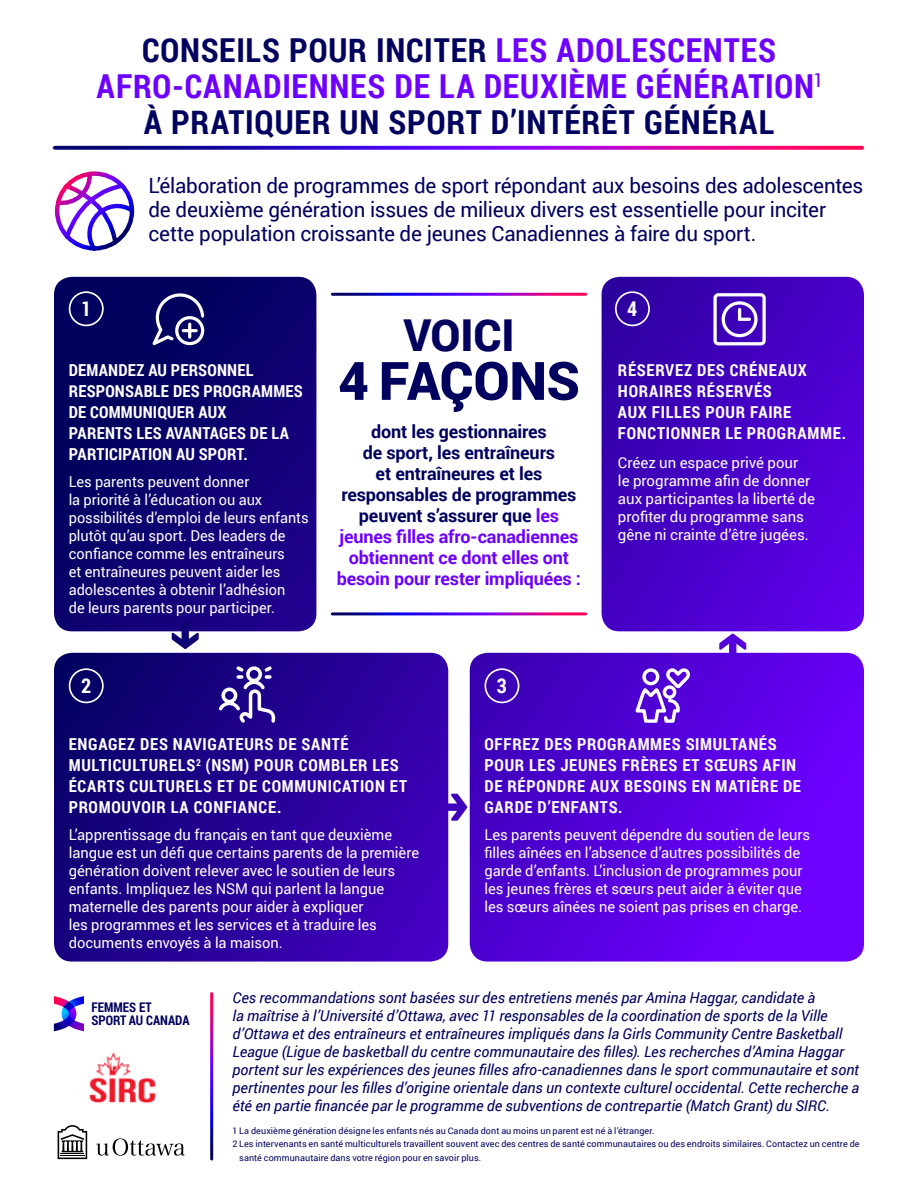
<style>
.page{position:relative;width:918px;height:1188px;background:#fff}
.page>*{position:absolute;margin:0;border:0;box-sizing:border-box;transform-origin:0 0}
.t1{font:900 53.1px "Roboto";letter-spacing:-.01em;color:#01015e}
.t2{font:900 43.95px "Roboto";letter-spacing:-.005em;color:#01015e}
.t3{font:700 33px/36px "Roboto Condensed";letter-spacing:.025em;color:#6d00ff;text-align:center}
.t4{font:21px/24px "Roboto";letter-spacing:-.01em;color:#01015e}
.t5{font:700 20.4px "Roboto Condensed";color:#fff}
.t6{font:700 18px/21px "Roboto";letter-spacing:-.01em;color:#01015e;text-align:center}
.t7{font:700 16.5px/21px "Roboto Condensed";letter-spacing:.04em;color:#fff}
.t8{font:700 16.5px/21px "Roboto Condensed";letter-spacing:.01em;color:#fff}
.t9{font:15px/18px "Roboto";letter-spacing:-.005em;color:#fff}
.t10{font:italic 15px/18px "Roboto";color:#01015e}
.t11{font:700 13.35px/13.8px "Roboto Condensed";color:#01015e}
.t12{font:9px "Roboto";letter-spacing:.005em;color:#01015e}
.s1{color:#01015e}
.s2{color:#6d00ff}
</style>
<div class="page">
<svg style="left:719px;top:634px;width:27px;height:19px"></svg>
<svg style="left:448px;top:794px;width:19px;height:27px"></svg>
<img style="left:52px;top:146px;width:812px;height:4px">
<img style="left:55px;top:171px;width:80px;height:80px">
<svg style="left:54px;top:277px;width:262px;height:354px;background:#0c016e"></svg>
<svg style="left:602px;top:277px;width:262px;height:354px;background:#4801c7"></svg>
<svg style="left:54px;top:653px;width:394px;height:309px;background:#260194"></svg>
<svg style="left:470px;top:653px;width:394px;height:309px;background:#5901e1"></svg>
<div style="left:69px;top:291px;width:35px;height:35px;border:2px solid #fff;border-radius:50%"></div>
<svg style="left:147px;top:289px;width:59px;height:61px"></svg>
<div style="left:615px;top:291px;width:35px;height:35px;border:2px solid #fff;border-radius:50%"></div>
<svg style="left:712px;top:292px;width:55px;height:55px"></svg>
<div style="left:69px;top:668px;width:35px;height:35px;border:2px solid #fff;border-radius:50%"></div>
<svg style="left:216px;top:663px;width:60px;height:63px"></svg>
<div style="left:485px;top:668px;width:34px;height:35px;border:2px solid #fff;border-radius:50%"></div>
<svg style="left:633px;top:666px;width:61px;height:58px"></svg>
<svg style="left:96px;top:1138px;width:89px;height:18px"></svg>
<svg style="left:58px;top:1125px;width:29px;height:34px"></svg>
<img style="left:89px;top:1052px;width:67px;height:52px">
<svg style="left:54px;top:996px;width:30px;height:35px"></svg>
<svg style="left:172px;top:622px;width:27px;height:27px"></svg>
<h3 class="t3" style="left:97px;top:31px;width:726px"><span class="s1">CONSEILS POUR INCITER</span> LES ADOLESCENTES<br>AFRO-CANADIENNES DE LA DEUXIÈME GÉNÉRATION<sup>1<br></sup><span class="s1">À PRATIQUER UN SPORT D’INTÉRÊT GÉNÉRAL</span></h3>
<h3 class="t4" style="left:148px;top:173px;width:716px">L’élaboration de programmes de sport répondant aux besoins des adolescentes de deuxième génération issues de milieux divers est essentielle pour inciter cette population croissante de jeunes Canadiennes à faire du sport.</h3>
<h3 class="t5" style="left:83px;top:294px;width:9px">1</h3>
<h3 class="t5" style="left:627px;top:294px;width:12px">4</h3>
<p class="t8" style="left:69px;top:359px;width:236px">DEMANDEZ AU PERSONNEL<br>RESPONSABLE DES PROGRAMMES<br>DE COMMUNIQUER AUX<br>PARENTS LES AVANTAGES DE LA<br>PARTICIPATION AU SPORT.</p>
<p class="t9" style="left:69px;top:472px;width:241px">Les parents peuvent donner<br>la priorité à l’éducation ou aux possibilités d’emploi de leurs enfants plutôt qu’au sport. Des leaders de confiance comme les entraîneurs<br>et entraîneures peuvent aider les adolescentes à obtenir l’adhésion<br>de leurs parents pour participer.</p>
<h3 class="t5" style="left:81px;top:671px;width:12px">2</h3>
<h2 class="t2" style="left:404px;top:304px;width:112px">VOICI</h2>
<h1 class="t1" style="left:338px;top:343px;width:243px">4 FAÇONS</h1>
<p class="t6" style="left:337px;top:421px;width:246px">dont les gestionnaires<br>de sport, les entraîneurs<br>et entraîneures et les responsables de programmes peuvent s’assurer que <span class="s2">les jeunes filles afro-canadiennes obtiennent ce dont elles ont besoin pour rester impliquées :</span></p>
<h3 class="t5" style="left:497px;top:671px;width:12px">3</h3>
<p class="t7" style="left:618px;top:359px;width:230px">RÉSERVEZ DES CRÉNEAUX<br>HORAIRES RÉSERVÉS<br>AUX FILLES POUR FAIRE<br>FONCTIONNER LE PROGRAMME.</p>
<p class="t9" style="left:618px;top:453px;width:199px">Créez un espace privé pour<br>le programme afin de donner aux participantes la liberté de profiter du programme sans gêne ni crainte d’être jugées.</p>
<p class="t7" style="left:69px;top:733px;width:281px">ENGAGEZ DES NAVIGATEURS DE SANTÉ<br>MULTICULTURELS<sup>2</sup> (NSM</p>
<p class="t7" style="left:69px;top:754px;width:340px;text-indent:175px">) POUR COMBLER LES<br>ÉCARTS CULTURELS ET DE COMMUNICATION ET<br>PROMOUVOIR LA CONFIANCE.</p>
<p class="t9" style="left:69px;top:826px;width:352px">L’apprentissage du français en tant que deuxième langue est un défi que certains parents de la première génération doivent relever avec le soutien de leurs enfants. Impliquez les NSM qui parlent la langue maternelle des parents pour aider à expliquer<br>les programmes et les services et à traduire les documents envoyés à la maison.</p>
<p class="t7" style="left:485px;top:733px;width:318px">OFFREZ DES PROGRAMMES SIMULTANÉS<br>POUR LES JEUNES FRÈRES ET SŒURS AFIN<br>DE RÉPONDRE AUX BESOINS EN MATIÈRE DE<br>GARDE D’ENFANTS.</p>
<p class="t9" style="left:485px;top:826px;width:327px">Les parents peuvent dépendre du soutien de leurs filles aînées en l’absence d’autres possibilités de garde d’enfants. L’inclusion de programmes pour les jeunes frères et sœurs peut aider à éviter que les sœurs aînées ne soient pas prises en charge.</p>
<p class="t11" style="left:92px;top:999px;width:99px">FEMMES ET<br>SPORT AU CANADA</p>
<p class="t10" style="left:232px;top:988px;width:628px">Ces recommandations sont basées sur des entretiens menés par Amina Haggar, candidate à<br>la maîtrise à l’Université d’Ottawa, avec 11 responsables de la coordination de sports de la Ville d’Ottawa et des entraîneurs et entraîneures impliqués dans la Girls Community Centre Basketball League (Ligue de basketball du centre communautaire des filles). Les recherches d’Amina Haggar portent sur les expériences des jeunes filles afro-canadiennes dans le sport communautaire et sont pertinentes pour les filles d’origine orientale dans un contexte culturel occidental. Cette recherche a été en partie financée par le programme de subventions de contrepartie (Match Grant) du SIRC.</p>
<p class="t12" style="left:232px;top:1124px;width:424px">1 La deuxième génération désigne les enfants nés au Canada dont au moins un parent est né à l’étranger.</p>
<p class="t12" style="left:232px;top:1138px;width:629px">2 Les intervenants en santé multiculturels travaillent souvent avec des centres de santé communautaires ou des endroits similaires. Contactez un centre de</p>
<p class="t12" style="left:239px;top:1151px;width:244px">santé communautaire dans votre région pour en savoir plus.</p>
</div>
